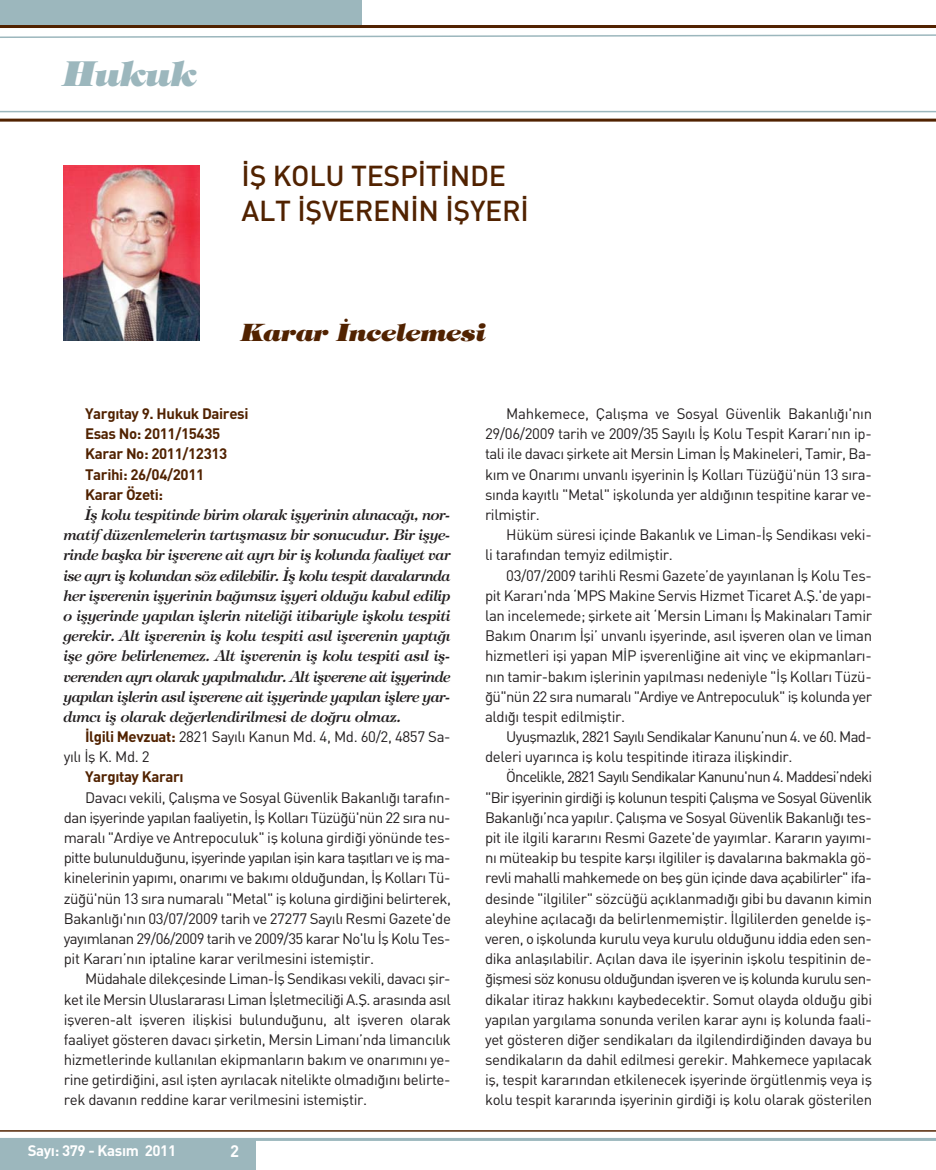
<style>
.page{position:relative;width:936px;height:1170px;background:#fff}
.page>*{position:absolute;margin:0;border:0;box-sizing:border-box;transform-origin:0 0}
.t1{font:italic 800 34.5px "Tiffany IT Cby BT";color:#9cb7bd}
.t2{font:28.5px/34.5px "DINT Medium";letter-spacing:-.01em;color:#512200}
.t3{font:italic 800 24px "Tiffany IT Cby BT";color:#512200}
.t4{font:16.5px "DINT Bold";color:#fff}
.t5{font:15px/20.1px "DINT";letter-spacing:-.025em;color:#231f20;text-align:justify}
.t6{font:italic 600 15px/20.1px "Tiffany IT Cby BT";letter-spacing:-.025em;color:#231f20;text-align:justify}
.t7{font:15px/20.2px "DINT Bold";letter-spacing:-.025em;color:#512200}
.t8{font:15px "DINT Bold";letter-spacing:-.025em;color:#fff}
.s1{font-family:"DINT Bold";color:#512200}
</style>
<div class="page">
<div style="left:0;top:0;width:361px;height:26px;background:#9cb7bd"></div>
<div style="left:0;top:1140px;width:255px;height:29px;background:#9cb7bd"></div>
<hr style="left:0;top:25px;width:935px;height:3px;background:#512200">
<svg style="left:0;top:34px;width:935px;height:4px"></svg>
<hr style="left:0;top:119px;width:935px;height:3px;background:#512200">
<hr style="left:0;top:111px;width:935px;height:1px;background:#9cb7bd">
<hr style="left:0;top:1137px;width:935px;height:3px;background:#9cb7bd">
<hr style="left:0;top:1129px;width:935px;height:2px;background:#512200">
<img style="left:64px;top:166px;width:136px;height:174px">
<h1 class="t1" style="left:64px;top:54px;width:135px">Hukuk</h1>
<h2 class="t2" style="left:241px;top:159px;width:289px">İŞ KOLU TESPİTİNDE<br>ALT İŞVERENİN İŞYERİ</h2>
<h3 class="t3" style="left:241px;top:319px;width:246px">Karar İncelemesi</h3>
<p class="t7" style="left:85px;top:404px;width:165px">Yargıtay 9. Hukuk Dairesi<br>Esas No: 2011/15435<br>Karar No: 2011/12313<br>Tarihi: 26/04/2011<br>Karar Özeti:</p>
<p class="t6" style="left:64px;top:506px;width:388px;text-indent:21px">İş kolu tespitinde birim olarak işyerinin alınacağı, nor&shy;matif düzenlemelerin tartışmasız bir sonucudur. Bir işye&shy;rinde başka bir işverene ait ayrı bir iş kolunda faaliyet var ise ayrı iş kolundan söz edilebilir. İş kolu tespit davalarında her işverenin işyerinin bağımsız işyeri olduğu kabul edilip o işyerinde yapılan işlerin niteliği itibariyle işkolu tespiti gerekir. Alt işverenin iş kolu tespiti asıl işverenin yaptığı işe göre belirlenemez. Alt işverenin iş kolu tespiti asıl iş&shy;verenden ayrı olarak yapılmalıdır. Alt işverene ait işyerinde yapılan işlerin asıl işverene ait işyerinde yapılan işlere yar&shy;dımcı iş olarak değerlendirilmesi de doğru olmaz.</p>
<p class="t5" style="left:64px;top:728px;width:388px;text-indent:21px"><span class="s1">İlgili Mevzuat:</span> 2821 Sayılı Kanun Md. 4, Md. 60/2, 4857 Sa&shy;yılı İş K. Md. 2</p>
<p class="t7" style="left:85px;top:767px;width:100px">Yargıtay Kararı</p>
<p class="t5" style="left:64px;top:788px;width:388px;text-indent:21px">Davacı vekili, Çalışma ve Sosyal Güvenlik Bakanlığı tarafın&shy;dan işyerinde yapılan faaliyetin, İş Kolları Tüzüğü'nün 22 sıra nu&shy;maralı "Ardiye ve Antrepoculuk" iş koluna girdiği yönünde tes&shy;pitte bulunulduğunu, işyerinde yapılan işin kara taşıtları ve iş ma&shy;kinelerinin yapımı, onarımı ve bakımı olduğundan, İş Kolları Tü&shy;züğü'nün 13 sıra numaralı "Metal" iş koluna girdiğini belirterek, Bakanlığı'nın 03/07/2009 tarih ve 27277 Sayılı Resmi Gazete'de yayımlanan 29/06/2009 tarih ve 2009/35 karar No'lu İş Kolu Tes&shy;pit Kararı’nın iptaline karar verilmesini istemiştir.</p>
<p class="t5" style="left:64px;top:970px;width:388px;text-indent:21px">Müdahale dilekçesinde Liman-İş Sendikası vekili, davacı şir&shy;ket ile Mersin Uluslararası Liman İşletmeciliği A.Ş. arasında asıl işveren-alt işveren ilişkisi bulunduğunu, alt işveren olarak faaliyet gösteren davacı şirketin, Mersin Limanı’nda limancılık hizmetlerinde kullanılan ekipmanların bakım ve onarımını ye&shy;rine getirdiğini, asıl işten ayrılacak nitelikte olmadığını belirte&shy;rek davanın reddine karar verilmesini istemiştir.</p>
<p class="t8" style="left:28px;top:1141px;width:150px">Sayı: 379 - Kasım 2011</p>
<p class="t4" style="left:230px;top:1141px;width:10px">2</p>
<p class="t5" style="left:485px;top:405px;width:388px;text-indent:21px">Mahkemece, Çalışma ve Sosyal Güvenlik Bakanlığı'nın 29/06/2009 tarih ve 2009/35 Sayılı İş Kolu Tespit Kararı’nın ip&shy;tali ile davacı şirkete ait Mersin Liman İş Makineleri, Tamir, Ba&shy;kım ve Onarımı unvanlı işyerinin İş Kolları Tüzüğü'nün 13 sıra&shy;sında kayıtlı "Metal" işkolunda yer aldığının tespitine karar ve&shy;rilmiştir.</p>
<p class="t5" style="left:485px;top:526px;width:388px;text-indent:21px">Hüküm süresi içinde Bakanlık ve Liman-İş Sendikası veki&shy;li tarafından temyiz edilmiştir.</p>
<p class="t5" style="left:485px;top:567px;width:388px;text-indent:21px">03/07/2009 tarihli Resmi Gazete’de yayınlanan İş Kolu Tes&shy;pit Kararı'nda ‘MPS Makine Servis Hizmet Ticaret A.Ş.'de yapı&shy;lan incelemede; şirkete ait ‘Mersin Limanı İş Makinaları Tamir Bakım Onarım İşi’ unvanlı işyerinde, asıl işveren olan ve liman hizmetleri işi yapan MİP işverenliğine ait vinç ve ekipmanları&shy;nın tamir-bakım işlerinin yapılması nedeniyle "İş Kolları Tüzü&shy;ğü"nün 22 sıra numaralı "Ardiye ve Antrepoculuk" iş kolunda yer aldığı tespit edilmiştir.</p>
<p class="t5" style="left:485px;top:728px;width:388px;text-indent:21px">Uyuşmazlık, 2821 Sayılı Sendikalar Kanunu’nun 4. ve 60. Mad&shy;deleri uyarınca iş kolu tespitinde itiraza ilişkindir.</p>
<p class="t5" style="left:485px;top:768px;width:388px;text-indent:21px">Öncelikle, 2821 Sayılı Sendikalar Kanunu'nun 4. Maddesi’ndeki "Bir işyerinin girdiği iş kolunun tespiti Çalışma ve Sosyal Güvenlik Bakanlığı’nca yapılır. Çalışma ve Sosyal Güvenlik Bakanlığı tes&shy;pit ile ilgili kararını Resmi Gazete'de yayımlar. Kararın yayımı&shy;nı müteakip bu tespite karşı ilgililer iş davalarına bakmakla gö&shy;revli mahalli mahkemede on beş gün içinde dava açabilirler" ifa&shy;desinde "ilgililer" sözcüğü açıklanmadığı gibi bu davanın kimin aleyhine açılacağı da belirlenmemiştir. İlgililerden genelde iş&shy;veren, o işkolunda kurulu veya kurulu olduğunu iddia eden sen&shy;dika anlaşılabilir. Açılan dava ile işyerinin işkolu tespitinin de&shy;ğişmesi söz konusu olduğundan işveren ve iş kolunda kurulu sen&shy;dikalar itiraz hakkını kaybedecektir. Somut olayda olduğu gibi yapılan yargılama sonunda verilen karar aynı iş kolunda faali&shy;yet gösteren diğer sendikaları da ilgilendirdiğinden davaya bu sendikaların da dahil edilmesi gerekir. Mahkemece yapılacak iş, tespit kararından etkilenecek işyerinde örgütlenmiş veya iş kolu tespit kararında işyerinin girdiği iş kolu olarak gösterilen</p>
</div>
